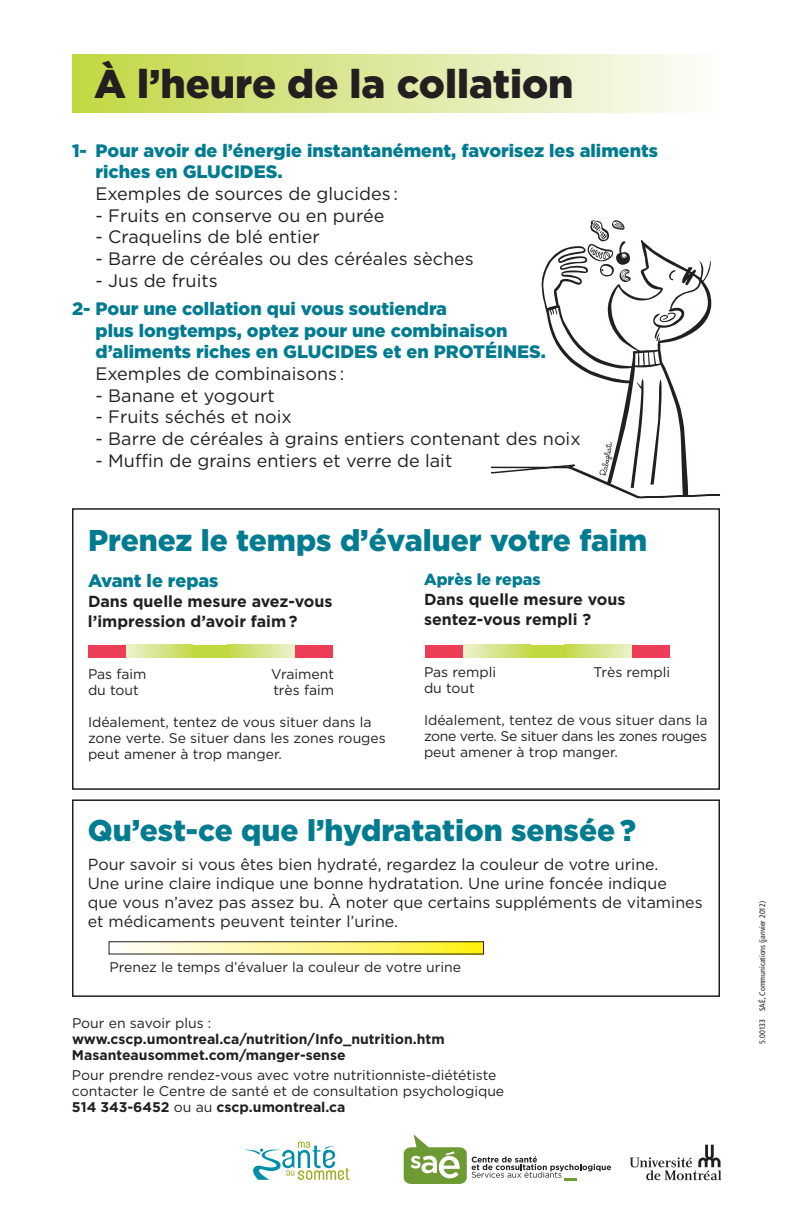
<style>
.page{position:relative;width:792px;height:1224px;background:#fff}
.page>*{position:absolute;margin:0;border:0;box-sizing:border-box;transform-origin:0 0}
.t1{font:900 40px "Gotham HTF";color:#231f20}
.t2{font:900 30px "Gotham HTF";color:#007b90}
.t3{font:18px "Gotham HTF";color:#231f20}
.t4{font:900 18px/21.6px "Gotham HTF";color:#007b90}
.t5{font:16px/19.2px "Gotham HTF";color:#231f20}
.t6{font:700 16px/20px "Gotham HTF";color:#231f20}
.t7{font:900 16px "Gotham HTF";color:#007b90}
.t8{font:14px/16px "Gotham HTF";color:#231f20}
.t9{font:700 14px/16px "Gotham HTF";color:#231f20}
.t10{font:condensed 8px "Frutiger";color:#231f20}
.s1{font-weight:700}
</style>
<div class="page">
<div style="left:72px;top:54px;width:648px;height:59px;background:linear-gradient(to right,#c2d644,#fbfdfc)"></div>
<svg style="left:491px;top:220px;width:229px;height:278px"></svg>
<div style="left:72px;top:508px;width:648px;height:282px;border:2px solid #231f20"></div>
<div style="left:72px;top:799px;width:648px;height:198px;border:2px solid #231f20"></div>
<svg style="left:244px;top:1142px;width:105px;height:38px"></svg>
<svg style="left:630px;top:1145px;width:92px;height:35px"></svg>
<svg style="left:404px;top:1134px;width:207px;height:50px"></svg>
<svg style="left:127px;top:944px;width:355px;height:8px"></svg>
<svg style="left:230px;top:645px;width:66px;height:12px"></svg>
<div style="left:296px;top:645px;width:37px;height:12px;background:#ee3d56"></div>
<div style="left:193px;top:645px;width:37px;height:12px;background:#c2d83f"></div>
<svg style="left:125px;top:645px;width:68px;height:12px"></svg>
<div style="left:88px;top:645px;width:37px;height:12px;background:#ee3d56"></div>
<svg style="left:567px;top:645px;width:66px;height:12px"></svg>
<div style="left:633px;top:645px;width:37px;height:12px;background:#ee3d56"></div>
<div style="left:530px;top:645px;width:37px;height:12px;background:#c2d83f"></div>
<svg style="left:462px;top:645px;width:68px;height:12px"></svg>
<div style="left:425px;top:645px;width:37px;height:12px;background:#ee3d56"></div>
<h1 class="t1" style="left:94px;top:61px;width:481px">À l’heure de la collation</h1>
<p class="t4" style="left:96px;top:140px;width:564px;text-indent:-24px">1- Pour avoir de l’énergie instantanément, favorisez les aliments riches en GLUCIDES.</p>
<p class="t3" style="left:96px;top:183px;width:304px">Exemples de sources de glucides :</p>
<p class="t3" style="left:96px;top:205px;width:291px">- Fruits en conserve ou en purée</p>
<p class="t3" style="left:96px;top:227px;width:226px">- Craquelins de blé entier</p>
<p class="t3" style="left:96px;top:248px;width:380px">- Barre de céréales ou des céréales sèches</p>
<p class="t3" style="left:96px;top:270px;width:124px">- Jus de fruits</p>
<p class="t4" style="left:96px;top:298px;width:452px;text-indent:-24px">2- Pour une collation qui vous soutiendra<br>plus longtemps, optez pour une combinaison d’aliments riches en GLUCIDES et en PROTÉINES.</p>
<p class="t3" style="left:96px;top:363px;width:250px">Exemples de combinaisons :</p>
<p class="t3" style="left:96px;top:385px;width:181px">- Banane et yogourt</p>
<p class="t3" style="left:96px;top:407px;width:198px">- Fruits séchés et noix</p>
<p class="t3" style="left:96px;top:428px;width:487px">- Barre de céréales à grains entiers contenant des noix</p>
<p class="t3" style="left:96px;top:450px;width:358px">- Muffin de grains entiers et verre de lait</p>
<h2 class="t2" style="left:88px;top:524px;width:561px">Prenez le temps d’évaluer votre faim</h2>
<p class="t4" style="left:88px;top:570px;width:132px">Avant le repas</p>
<p class="t6" style="left:88px;top:592px;width:246px">Dans quelle mesure avez-vous l’impression d’avoir faim?</p>
<p class="t8" style="left:88px;top:666px;width:60px">Pas faim</p>
<p class="t8" style="left:271px;top:666px;width:64px">Vraiment</p>
<p class="t8" style="left:88px;top:682px;width:52px">du tout</p>
<p class="t8" style="left:273px;top:682px;width:62px">très faim</p>
<p class="t8" style="left:88px;top:714px;width:299px">Idéalement, tentez de vous situer dans la zone verte. Se situer dans les zones rouges peut amener à trop manger.</p>
<p class="t7" style="left:424px;top:571px;width:118px">Après le repas</p>
<p class="t6" style="left:424px;top:590px;width:203px">Dans quelle mesure vous sentez-vous rempli ?</p>
<p class="t8" style="left:424px;top:665px;width:74px">Pas rempli</p>
<p class="t8" style="left:594px;top:665px;width:78px">Très rempli</p>
<p class="t8" style="left:424px;top:681px;width:52px">du tout</p>
<p class="t8" style="left:424px;top:713px;width:285px;text-align:justify">Idéalement, tentez de vous situer dans la zone verte. Se situer dans les zones rouges peut amener à trop manger.</p>
<h2 class="t2" style="left:88px;top:813px;width:550px">Qu’est-ce que l’hydratation sensée?</h2>
<p class="t5" style="left:88px;top:855px;width:616px">Pour savoir si vous êtes bien hydraté, regardez la couleur de votre urine.<br>Une urine claire indique une bonne hydratation. Une urine foncée indique<br>que vous n’avez pas assez bu. À noter que certains suppléments de vitamines et médicaments peuvent teinter l’urine.</p>
<p class="t8" style="left:109px;top:959px;width:353px">Prenez le temps d’évaluer la couleur de votre urine</p>
<p class="t8" style="left:72px;top:1015px;width:141px">Pour en savoir plus :</p>
<p class="t9" style="left:72px;top:1031px;width:374px">www.cscp.umontreal.ca/nutrition/Info_nutrition.htm<br>Masanteausommet.com/manger-sense</p>
<p class="t8" style="left:72px;top:1067px;width:434px">Pour prendre rendez-vous avec votre nutritionniste-diététiste contacter le Centre de santé et de consultation psychologique<br><span class="s1">514 343-6452</span> ou au <span class="s1">cscp.umontreal.ca</span></p>
<p class="t10" style="left:759px;top:1044px;width:145px;rotate:-90deg">5.00133 SAÉ, Communications (janvier 2012)</p>
</div>
